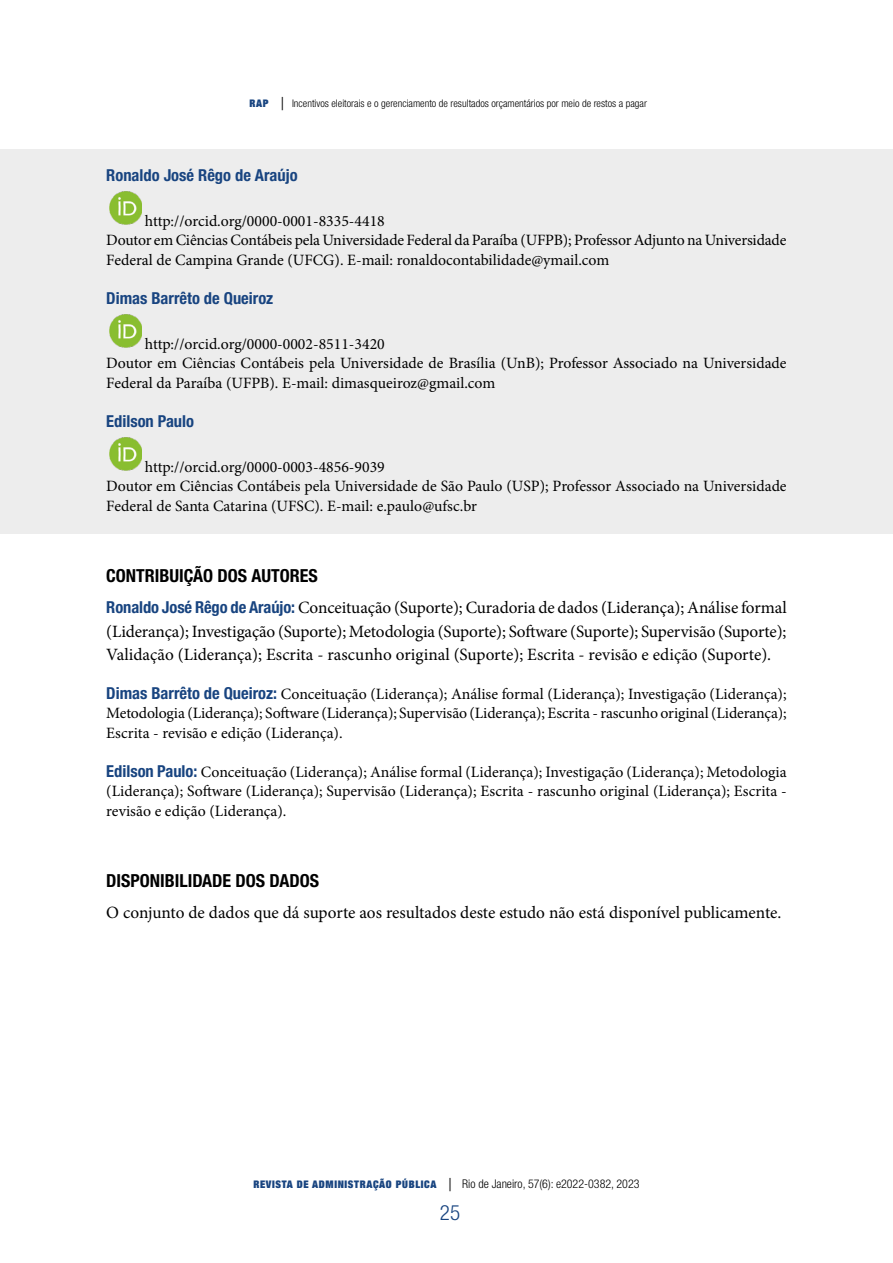
<style>
.page{position:relative;width:893px;height:1263px;background:#fff}
.page>*{position:absolute;margin:0;border:0;box-sizing:border-box;transform-origin:0 0}
.t1{font:300 condensed 21px "Helvetica Neue LT Std";color:#184480}
.t2{font:700 condensed 18px "Helvetica Neue LT Std";color:#000}
.t3{font:17.25px/23.1px "Minion Pro";color:#000;text-align:justify}
.t4{font:700 condensed 16.5px "Helvetica Neue LT Std";color:#184480}
.t5{font:15.75px/19.5px "Minion Pro";color:#000}
.t6{font:300 condensed 12px "Helvetica Neue LT Std";color:#000}
.t7{font:300 condensed 10.5px "Helvetica Neue LT Std";color:#000}
.s1{font-family:"Helvetica Neue";font-weight:900;font-stretch:expanded;color:#184480}
.s2{font-size:18px}
.s3{font-family:"Helvetica Neue LT Std";font-weight:700;font-stretch:condensed;font-size:16.5px;color:#184480}
.s4{font-family:"Helvetica Neue";font-weight:900;font-stretch:expanded;font-size:10.5px;color:#184480}
</style>
<div class="page">
<div style="left:0;top:149px;width:892px;height:385px;background:#ededed"></div>
<img style="left:109px;top:191px;width:32px;height:34px">
<img style="left:109px;top:314px;width:32px;height:34px">
<img style="left:109px;top:437px;width:32px;height:34px">
<p class="t7" style="left:249px;top:98px;width:399px"><span class="s1">RAP</span> <span class="s2">|</span> Incentivos eleitorais e o gerenciamento de resultados orçamentários por meio de restos a pagar</p>
<p class="t4" style="left:106px;top:165px;width:193px">Ronaldo José Rêgo de Araújo</p>
<p class="t5" style="left:106px;top:211px;width:682px;text-indent:39px">http://orcid.org/0000-0001-8335-4418<br>Doutor em Ciências Contábeis pela Universidade Federal da Paraíba (UFPB); Professor Adjunto na Universidade<br>Federal de Campina Grande (UFCG). E-mail: ronaldocontabilidade@ymail.com</p>
<p class="t4" style="left:106px;top:288px;width:168px">Dimas Barrêto de Queiroz</p>
<p class="t5" style="left:106px;top:334px;width:682px;text-indent:39px">http://orcid.org/0000-0002-8511-3420<br>Doutor em Ciências Contábeis pela Universidade de Brasília (UnB); Professor Associado na Universidade<br>Federal da Paraíba (UFPB). E-mail: dimasqueiroz@gmail.com</p>
<p class="t4" style="left:106px;top:411px;width:89px">Edilson Paulo</p>
<p class="t5" style="left:106px;top:457px;width:682px;text-indent:39px">http://orcid.org/0000-0003-4856-9039<br>Doutor em Ciências Contábeis pela Universidade de São Paulo (USP); Professor Associado na Universidade<br>Federal de Santa Catarina (UFSC). E-mail: e.paulo@ufsc.br</p>
<p class="t2" style="left:106px;top:564px;width:213px">CONTRIBUIÇÃO DOS AUTORES</p>
<p class="t3" style="left:106px;top:596px;width:682px"><span class="s3">Ronaldo José Rêgo de Araújo:</span> Conceituação (Suporte); Curadoria de dados (Liderança); Análise formal (Liderança); Investigação (Suporte); Metodologia (Suporte); Software (Suporte); Supervisão (Suporte); Validação (Liderança); Escrita - rascunho original (Suporte); Escrita - revisão e edição (Suporte).</p>
<p class="t5" style="left:106px;top:684px;width:682px;text-align:justify"><span class="s3">Dimas Barrêto de Queiroz:</span> Conceituação (Liderança); Análise formal (Liderança); Investigação (Liderança); Metodologia (Liderança); Software (Liderança); Supervisão (Liderança); Escrita - rascunho original (Liderança); Escrita - revisão e edição (Liderança).</p>
<p class="t5" style="left:106px;top:762px;width:682px;text-align:justify"><span class="s3">Edilson Paulo:</span> Conceituação (Liderança); Análise formal (Liderança); Investigação (Liderança); Metodologia (Liderança); Software (Liderança); Supervisão (Liderança); Escrita - rascunho original (Liderança); Escrita - revisão e edição (Liderança).</p>
<p class="t2" style="left:106px;top:869px;width:214px">DISPONIBILIDADE DOS DADOS</p>
<p class="t3" style="left:106px;top:901px;width:676px">O conjunto de dados que dá suporte aos resultados deste estudo não está disponível publicamente.</p>
<p class="t6" style="left:253px;top:1176px;width:388px"><span class="s4">REVISTA DE ADMINISTRAÇÃO PÚBLICA</span> <span class="s2">|</span> Rio de Janeiro, 57(6): e2022-0382, 2023</p>
<h1 class="t1" style="left:440px;top:1200px;width:22px">25</h1>
</div>
